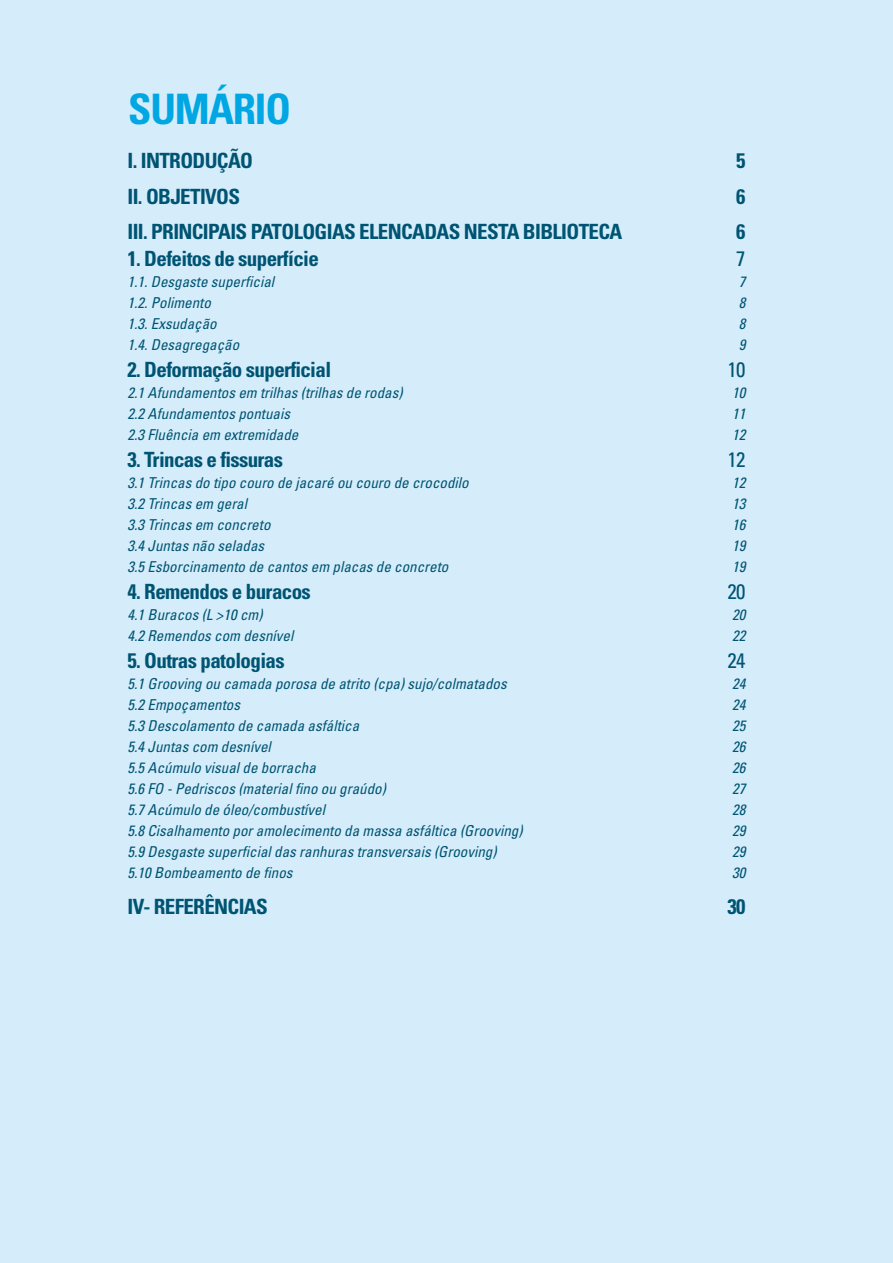
<style>
.page{position:relative;width:893px;height:1263px;background:#d5edfa}
.page>*{position:absolute;margin:0;border:0;box-sizing:border-box;transform-origin:0 0}
.t1{font:700 condensed 42px "Univers LT Std";letter-spacing:-.03em;color:#00a7e3}
.t2{font:700 condensed 21px "Univers LT Std";letter-spacing:-.03em;color:#005473}
.t3{font:condensed 21px "Univers LT Std";letter-spacing:-.03em;color:#005473}
.t4{font:italic condensed 15px "Univers LT Std";color:#005473}
.s1{color:#025473}
</style>
<div class="page">
<h1 class="t1" style="left:128px;top:84px;width:164px">SUMÁRIO</h1>
<h2 class="t2" style="left:128px;top:148px;width:127px">I. INTRODUÇÃO</h2>
<h2 class="t2" style="left:736px;top:148px;width:11px">5</h2>
<h2 class="t2" style="left:128px;top:183px;width:114px">II. OBJETIVOS</h2>
<h2 class="t2" style="left:736px;top:183px;width:11px">6</h2>
<h2 class="t2" style="left:128px;top:219px;width:496px">III. PRINCIPAIS PATOLOGIAS ELENCADAS NESTA BIBLIOTECA</h2>
<h2 class="t2" style="left:736px;top:219px;width:11px">6</h2>
<h2 class="t2" style="left:128px;top:246px;width:193px">1. Defeitos de superfície</h2>
<h2 class="t3" style="left:736px;top:246px;width:11px">7</h2>
<p class="t4" style="left:128px;top:272px;width:148px">1.1. Desgaste superficial</p>
<p class="t4" style="left:739px;top:272px;width:8px">7</p>
<p class="t4" style="left:128px;top:293px;width:85px">1.2. Polimento</p>
<p class="t4" style="left:739px;top:293px;width:8px">8</p>
<p class="t4" style="left:128px;top:314px;width:91px">1.3. Exsudação</p>
<p class="t4" style="left:739px;top:314px;width:8px">8</p>
<p class="t4" style="left:128px;top:335px;width:113px">1.4. Desagregação</p>
<p class="t4" style="left:739px;top:335px;width:8px">9</p>
<h2 class="t2" style="left:128px;top:357px;width:205px">2. Deformação superficial</h2>
<h2 class="t3" style="left:728px;top:357px;width:20px">10</h2>
<p class="t4" style="left:128px;top:383px;width:276px">2.1 Afundamentos em trilhas (trilhas de rodas)</p>
<p class="t4" style="left:732px;top:383px;width:15px">10</p>
<p class="t4" style="left:128px;top:404px;width:164px">2.2 Afundamentos pontuais</p>
<p class="t4" style="left:732px;top:404px;width:15px">11</p>
<p class="t4" style="left:128px;top:425px;width:172px">2.3 Fluência em extremidade</p>
<p class="t4" style="left:732px;top:425px;width:15px">12</p>
<h2 class="t2" style="left:128px;top:447px;width:157px">3. Trincas e fissuras</h2>
<h2 class="t3" style="left:728px;top:447px;width:20px">12</h2>
<p class="t4" style="left:128px;top:473px;width:343px">3.1 Trincas do tipo couro de jacaré ou couro de crocodilo</p>
<p class="t4" style="left:732px;top:473px;width:15px">12</p>
<p class="t4" style="left:128px;top:494px;width:121px">3.2 Trincas em geral</p>
<p class="t4" style="left:732px;top:494px;width:15px">13</p>
<p class="t4" style="left:128px;top:515px;width:144px">3.3 Trincas em concreto</p>
<p class="t4" style="left:732px;top:515px;width:15px">16</p>
<p class="t4" style="left:128px;top:536px;width:138px">3.4 Juntas não seladas</p>
<p class="t4" style="left:732px;top:536px;width:15px">19</p>
<p class="t4" style="left:128px;top:557px;width:322px">3.5 Esborcinamento de cantos em placas de concreto</p>
<p class="t4" style="left:732px;top:557px;width:15px">19</p>
<h2 class="t2" style="left:128px;top:579px;width:185px">4. Remendos e buracos</h2>
<h2 class="t3" style="left:728px;top:579px;width:20px">20</h2>
<p class="t4" style="left:128px;top:605px;width:136px">4.1 Buracos (L &gt;10 cm)</p>
<p class="t4" style="left:732px;top:605px;width:15px">20</p>
<p class="t4" style="left:128px;top:626px;width:167px">4.2 Remendos com desnível</p>
<p class="t4" style="left:732px;top:626px;width:15px">22</p>
<h2 class="t2" style="left:128px;top:648px;width:159px">5. Outras patologias</h2>
<h2 class="t3" style="left:728px;top:648px;width:20px">24</h2>
<p class="t4" style="left:128px;top:674px;width:381px"><span class="s1">5</span>.1 Grooving ou camada porosa de atrito (cpa) sujo/colmatados</p>
<p class="t4" style="left:732px;top:674px;width:15px">24</p>
<p class="t4" style="left:128px;top:695px;width:114px">5.2 Empoçamentos</p>
<p class="t4" style="left:732px;top:695px;width:15px">24</p>
<p class="t4" style="left:128px;top:716px;width:233px">5.3 Descolamento de camada asfáltica</p>
<p class="t4" style="left:732px;top:716px;width:15px">25</p>
<p class="t4" style="left:128px;top:737px;width:145px">5.4 Juntas com desnível</p>
<p class="t4" style="left:732px;top:737px;width:15px">26</p>
<p class="t4" style="left:128px;top:758px;width:190px">5.5 Acúmulo visual de borracha</p>
<p class="t4" style="left:732px;top:758px;width:15px">26</p>
<p class="t4" style="left:128px;top:779px;width:260px">5.6 FO - Pedriscos (material fino ou graúdo)</p>
<p class="t4" style="left:732px;top:779px;width:15px">27</p>
<p class="t4" style="left:128px;top:800px;width:199px">5.7 Acúmulo de óleo/combustível</p>
<p class="t4" style="left:732px;top:800px;width:15px">28</p>
<p class="t4" style="left:128px;top:821px;width:396px">5.8 Cisalhamento por amolecimento da massa asfáltica (Grooving)</p>
<p class="t4" style="left:732px;top:821px;width:15px">29</p>
<p class="t4" style="left:128px;top:842px;width:371px">5.9 Desgaste superficial das ranhuras transversais (Grooving)</p>
<p class="t4" style="left:732px;top:842px;width:15px">29</p>
<p class="t4" style="left:128px;top:863px;width:166px">5.10 Bombeamento de finos</p>
<p class="t4" style="left:732px;top:863px;width:15px">30</p>
<h2 class="t2" style="left:128px;top:893px;width:142px">IV- REFERÊNCIAS</h2>
<h2 class="t2" style="left:728px;top:893px;width:20px">30</h2>
</div>
